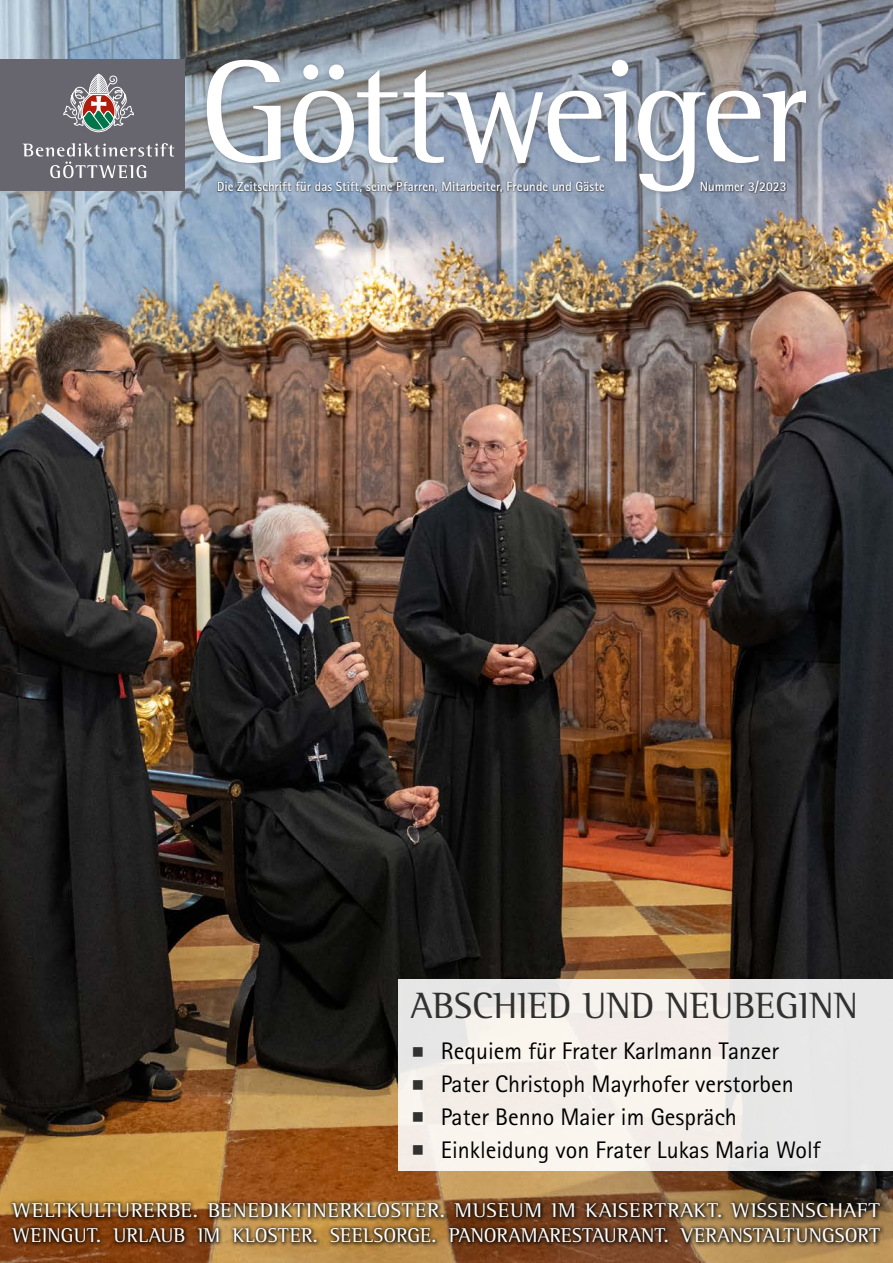
<style>
.page{position:relative;width:893px;height:1263px;background:#fff}
.page>*{position:absolute;margin:0;border:0;box-sizing:border-box;transform-origin:0 0}
.t1{font:37.5px "Rotis Semi Serif Pro";color:#313130}
.t2{font:24px "Rotis Sans Serif Pro";color:#000}
.t3{font:20.4px/24.6px "Rotis Semi Serif Pro";letter-spacing:.02em;color:#fff;scale:1.05 1}
.t4{font:700 13.5px "Rotis Sans Serif Pro";letter-spacing:.005em;color:#fff;scale:.95 1}
.s1{color:#313130}
</style>
<div class="page">
<img style="left:0;top:0;width:893px;height:1263px">
<div style="left:399px;top:979px;width:494px;height:191px;background:linear-gradient(to bottom,#edeae8,#f3efea)"></div>
<svg style="left:7px;top:1198px;width:877px;height:48px;background:#6e4924"></svg>
<div style="left:202px;top:55px;width:609px;height:141px;background:#67666f;opacity:.5"></div>
<svg style="left:207px;top:60px;width:599px;height:132px"></svg>
<div style="left:0;top:60px;width:184px;height:131px;background:#67666f"></div>
<svg style="left:23px;top:143px;width:151px;height:35px"></svg>
<svg style="left:64px;top:73px;width:70px;height:59px"></svg>
<div style="left:217px;top:181px;width:388px;height:12px;background:#000;opacity:.8"></div>
<div style="left:700px;top:180px;width:86px;height:14px;background:#000;opacity:.8"></div>
<p class="t4" style="left:217px;top:178px;width:410px">Die Zeitschrift für das Stift, seine Pfarren, Mitarbeiter, Freunde und Gäste</p>
<p class="t4" style="left:700px;top:178px;width:93px">Nummer 3/2023</p>
<h1 class="t1" style="left:411px;top:983px;width:449px">ABSCHIED UND NEUBEGINN</h1>
<p class="t2" style="left:412px;top:1037px;width:369px"><span class="s1">■</span> Requiem für Frater Karlmann Tanzer</p>
<p class="t2" style="left:412px;top:1070px;width:383px"><span class="s1">■</span> Pater Christoph Mayrhofer verstorben</p>
<p class="t2" style="left:412px;top:1103px;width:327px"><span class="s1">■</span> Pater Benno Maier im Gespräch</p>
<p class="t2" style="left:412px;top:1135px;width:410px"><span class="s1">■</span> Einkleidung von Frater Lukas Maria Wolf</p>
<p class="t3" style="left:13px;top:1198px;width:828px">WELTKULTURERBE. BENEDIKTINERKLOSTER. MUSEUM IM KAISERTRAKT. WISSENSCHAFT<br>WEINGUT. URLAUB IM KLOSTER. SEELSORGE. PANORAMARESTAURANT. VERANSTALTUNGSORT</p>
</div>
